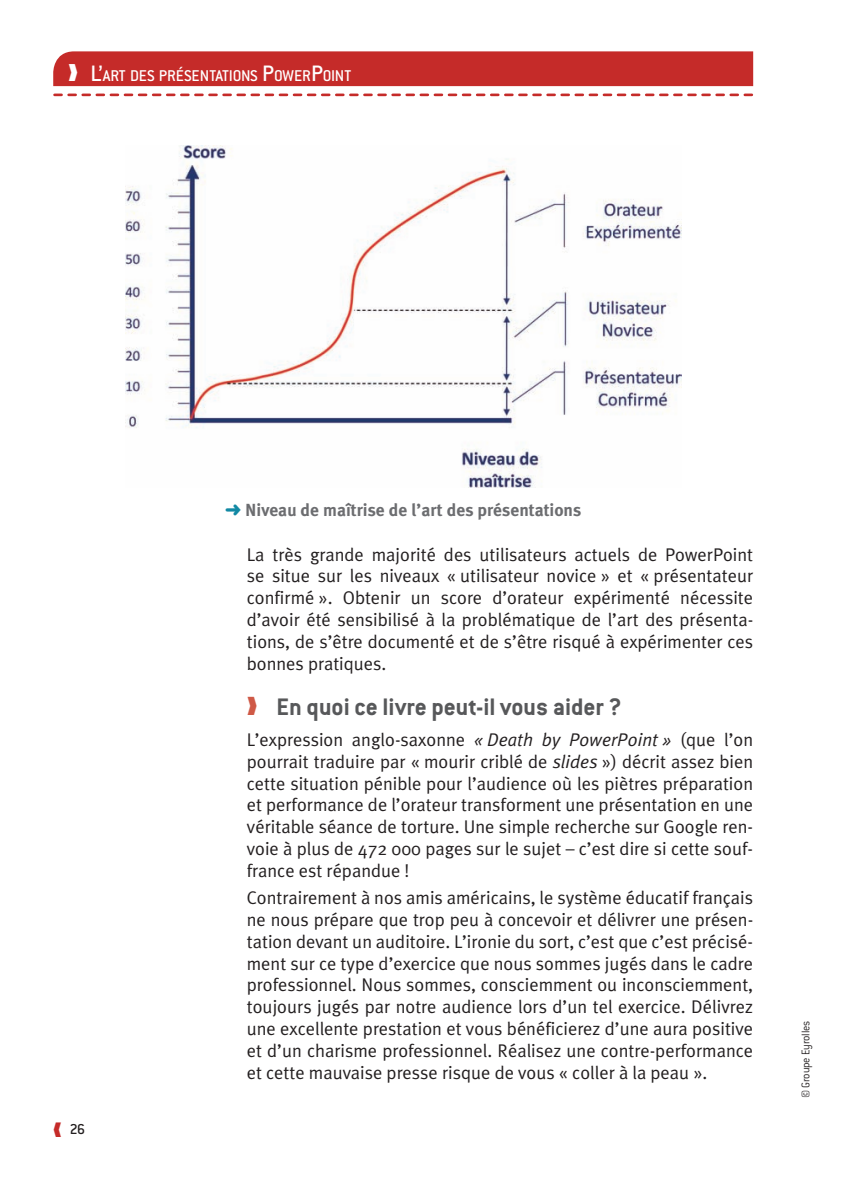
<style>
.page{position:relative;width:844px;height:1189px;background:#fff}
.page>*{position:absolute;margin:0;border:0;box-sizing:border-box;transform-origin:0 0}
.t1{font:700 26.25px "Conduit ITC";color:#57585a}
.t2{font:18.38px/21.9px "Meta Plus Normal";color:#231f20;text-align:justify}
.t3{font:700 17.5px "Meta Plus";color:#6c6d70}
.t4{font:500 17.15px "Conduit ITC";letter-spacing:-.01em;color:#fff}
.t5{font:500 15.75px "Conduit ITC";color:#231f20}
.t6{font:300 12.25px "Conduit ITC";letter-spacing:-.015em;color:#231f20;scale:.95 1}
.s1{font-size:24.5px}
.s2{color:#1289a4}
.s3{font-style:italic}
</style>
<div class="page">
<svg style="left:55px;top:94px;width:696px;height:2px"></svg>
<img style="left:125px;top:146px;width:556px;height:342px">
<div style="left:53px;top:51px;width:700px;height:35px;background:#c52b29"></div>
<p class="t4" style="left:90px;top:66px;width:262px"><span class="s1">L’</span>ART DES PRÉSENTATIONS <span class="s1">P</span>OWER<span class="s1">P</span>OINT</p>
<p class="t5" style="left:70px;top:1120px;width:17px">26</p>
<p class="t3" style="left:225px;top:500px;width:358px"><span class="s2">➜</span> Niveau de maîtrise de l’art des présentations</p>
<p class="t2" style="left:247px;top:543px;width:508px">La très grande majorité des utilisateurs actuels de PowerPoint se situe sur les niveaux « utilisateur novice » et « présentateur confirmé ». Obtenir un score d’orateur expérimenté nécessite d’avoir été sensibilisé à la problématique de l’art des présenta&shy;tions, de s’être documenté et de s’être risqué à expérimenter ces bonnes pratiques.</p>
<h1 class="t1" style="left:276px;top:692px;width:346px">En quoi ce livre peut-il vous aider ?</h1>
<p class="t2" style="left:247px;top:728px;width:507px">L’expression anglo-saxonne <span class="s3">« Death by PowerPoint »</span> (que l’on pourrait traduire par « mourir criblé de <span class="s3">slides</span> ») décrit assez bien cette situation pénible pour l’audience où les piètres préparation et performance de l’orateur transforment une présentation en une véritable séance de torture. Une simple recherche sur Google ren&shy;voie à plus de 472 000 pages sur le sujet – c’est dire si cette souf&shy;france est répandue !</p>
<p class="t2" style="left:247px;top:886px;width:508px">Contrairement à nos amis américains, le système éducatif français ne nous prépare que trop peu à concevoir et délivrer une présen&shy;tation devant un auditoire. L’ironie du sort, c’est que c’est précisé&shy;ment sur ce type d’exercice que nous sommes jugés dans le cadre professionnel. Nous sommes, consciemment ou inconsciemment, toujours jugés par notre audience lors d’un tel exercice. Délivrez une excellente prestation et vous bénéficierez d’une aura positive et d’un charisme professionnel. Réalisez une contre-performance et cette mauvaise presse risque de vous « coller à la peau ».</p>
<p class="t6" style="left:798px;top:1098px;width:83px;rotate:-90deg">© Groupe Eyrolles</p>
</div>
